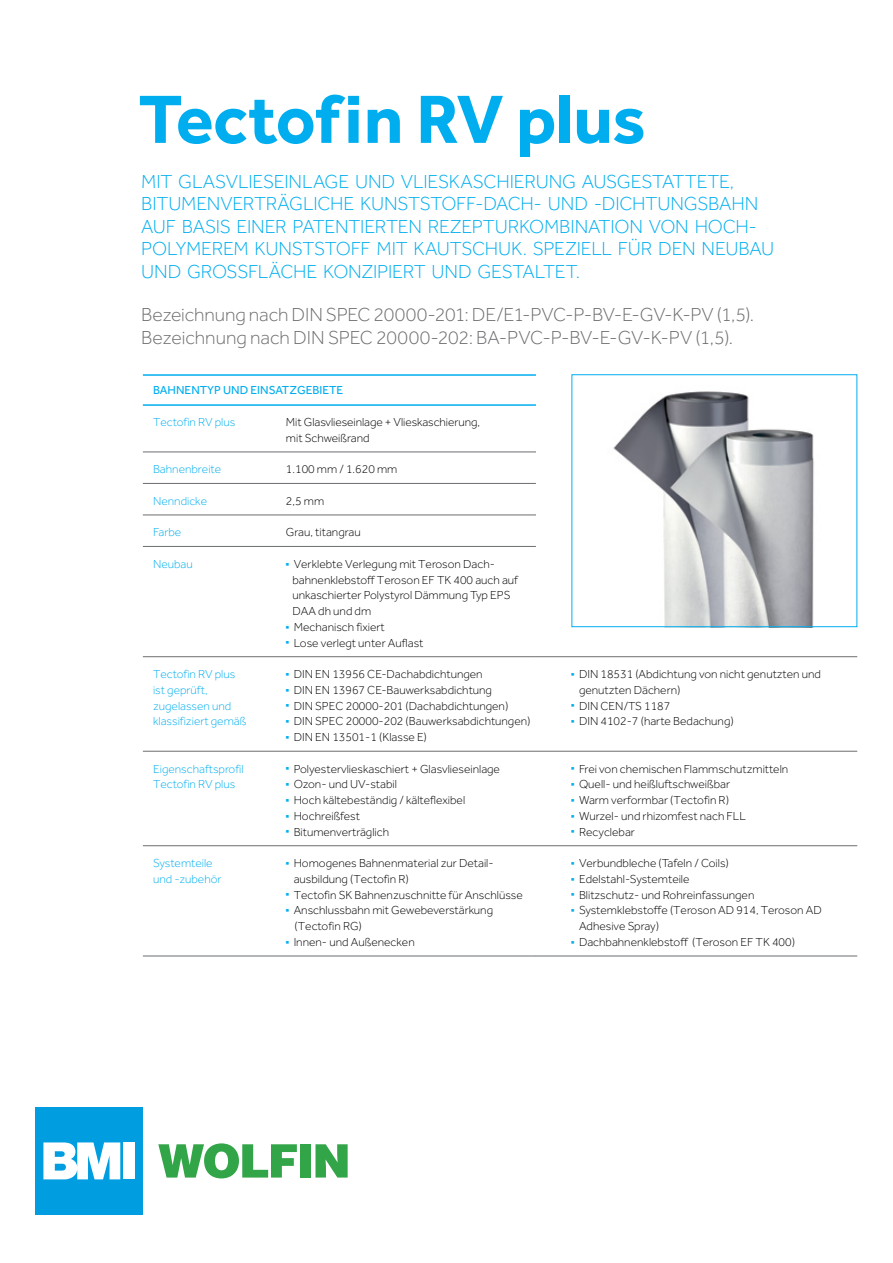
<style>
.page{position:relative;width:893px;height:1263px;background:#fff}
.page>*{position:absolute;margin:0;border:0;box-sizing:border-box;transform-origin:0 0}
.t1{font:700 70.5px "Effra";letter-spacing:-.005em;color:#00aeef}
.t2{font:300 19.5px/22.5px "Effra";letter-spacing:-.01em;color:#00aeef}
.t3{font:300 19.5px/22.5px "Effra";letter-spacing:-.005em;color:#6d6e71}
.t4{font:300 12px/15.8px "Effra";color:#000}
.t5{font:300 12px "Effra";color:#00aeef}
.t6{font:12px "Effra";color:#00aeef}
</style>
<div class="page">
<hr style="left:536px;top:656px;width:321px;height:1px;background:#6d6e71">
<hr style="left:536px;top:751px;width:321px;height:1px;background:#6d6e71">
<hr style="left:536px;top:845px;width:321px;height:1px;background:#6d6e71">
<hr style="left:536px;top:956px;width:321px;height:1px;background:#6d6e71">
<svg style="left:158px;top:1143px;width:139px;height:35px"></svg>
<div style="left:300px;top:1144px;width:11px;height:33px;background:#32a548"></div>
<svg style="left:315px;top:1144px;width:33px;height:33px"></svg>
<div style="left:36px;top:1107px;width:107px;height:107px;background:#009ee0"></div>
<svg style="left:43px;top:1142px;width:77px;height:37px;background:#ceecf9"></svg>
<div style="left:124px;top:1142px;width:11px;height:37px;background:#fff"></div>
<hr style="left:143px;top:374px;width:393px;height:2px;background:#00aeef">
<hr style="left:143px;top:404px;width:393px;height:2px;background:#00aeef">
<hr style="left:143px;top:452px;width:393px;height:1px;background:#6d6e71">
<hr style="left:143px;top:483px;width:393px;height:1px;background:#6d6e71">
<hr style="left:143px;top:515px;width:393px;height:1px;background:#6d6e71">
<hr style="left:143px;top:546px;width:393px;height:1px;background:#6d6e71">
<hr style="left:143px;top:656px;width:393px;height:1px;background:#6d6e71">
<hr style="left:143px;top:751px;width:393px;height:1px;background:#6d6e71">
<hr style="left:143px;top:845px;width:393px;height:1px;background:#6d6e71">
<hr style="left:143px;top:956px;width:393px;height:1px;background:#6d6e71">
<img style="left:613px;top:391px;width:201px;height:234px">
<div style="left:571px;top:374px;width:286px;height:253px;border:1px solid #00aeef"></div>
<h1 class="t1" style="left:138px;top:76px;width:509px">Tectofin RV plus</h1>
<p class="t2" style="left:141px;top:170px;width:634px">MIT GLASVLIESEINLAGE UND VLIESKASCHIERUNG AUSGESTATTETE, BITUMENVERTRÄGLICHE KUNSTSTOFF-DACH- UND -DICHTUNGSBAHN AUF BASIS EINER PATENTIERTEN REZEPTURKOMBINATION VON HOCH-POLYMEREM KUNSTSTOFF MIT KAUTSCHUK. SPEZIELL FÜR DEN NEUBAU UND GROSSFLÄCHE KONZIPIERT UND GESTALTET.</p>
<h2 class="t3" style="left:141px;top:303px;width:614px">Bezeichnung nach DIN SPEC 20000-201: DE/E1-PVC-P-BV-E-GV-K-PV (1,5).<br>Bezeichnung nach DIN SPEC 20000-202: BA-PVC-P-BV-E-GV-K-PV (1,5).</h2>
<p class="t6" style="left:153px;top:383px;width:192px">BAHNENTYP UND EINSATZGEBIETE</p>
<p class="t5" style="left:153px;top:415px;width:84px">Tectofin RV plus</p>
<p class="t4" style="left:286px;top:414px;width:196px">Mit Glasvlieseinlage + Vlieskaschierung, mit Schweißrand</p>
<p class="t5" style="left:153px;top:462px;width:70px">Bahnenbreite</p>
<p class="t4" style="left:286px;top:461px;width:113px">1.100 mm / 1.620 mm</p>
<p class="t5" style="left:153px;top:494px;width:56px">Nenndicke</p>
<p class="t4" style="left:286px;top:493px;width:40px">2,5 mm</p>
<p class="t5" style="left:153px;top:525px;width:30px">Farbe</p>
<p class="t4" style="left:286px;top:524px;width:76px">Grau, titangrau</p>
<p class="t5" style="left:153px;top:557px;width:41px">Neubau</p>
<p class="t4" style="left:292px;top:556px;width:227px;text-indent:-7px"><sup>■</sup> Verklebte Verlegung mit Teroson Dach&shy;bahnenklebstoff Teroson EF TK 400 auch auf unkaschierter Polystyrol Dämmung Typ EPS DAA dh und dm</p>
<p class="t4" style="left:286px;top:619px;width:100px"><sup>■</sup> Mechanisch fixiert</p>
<p class="t4" style="left:286px;top:635px;width:139px"><sup>■</sup> Lose verlegt unter Auflast</p>
<p class="t5" style="left:153px;top:667px;width:84px">Tectofin RV plus</p>
<p class="t4" style="left:286px;top:666px;width:198px"><sup>■</sup> DIN EN 13956 CE-Dachabdichtungen</p>
<p class="t5" style="left:153px;top:683px;width:56px">ist geprüft,</p>
<p class="t4" style="left:286px;top:682px;width:208px"><sup>■</sup> DIN EN 13967 CE-Bauwerksabdichtung</p>
<p class="t5" style="left:153px;top:699px;width:80px">zugelassen und</p>
<p class="t4" style="left:286px;top:698px;width:224px"><sup>■</sup> DIN SPEC 20000-201 (Dachabdichtungen)</p>
<p class="t5" style="left:153px;top:714px;width:95px">klassifiziert gemäß</p>
<p class="t4" style="left:286px;top:713px;width:246px"><sup>■</sup> DIN SPEC 20000-202 (Bauwerksabdichtungen)</p>
<p class="t4" style="left:286px;top:729px;width:142px"><sup>■</sup> DIN EN 13501-1 (Klasse E)</p>
<p class="t5" style="left:153px;top:762px;width:92px">Eigenschaftsprofil</p>
<p class="t4" style="left:286px;top:761px;width:216px"><sup>■</sup> Polyestervlieskaschiert + Glasvlieseinlage</p>
<p class="t5" style="left:153px;top:777px;width:84px">Tectofin RV plus</p>
<p class="t4" style="left:286px;top:776px;width:112px"><sup>■</sup> Ozon- und UV-stabil</p>
<p class="t4" style="left:286px;top:792px;width:181px"><sup>■</sup> Hoch kältebeständig / kälteflexibel</p>
<p class="t4" style="left:286px;top:808px;width:76px"><sup>■</sup> Hochreißfest</p>
<p class="t4" style="left:286px;top:824px;width:105px"><sup>■</sup> Bitumenverträglich</p>
<p class="t5" style="left:153px;top:856px;width:61px">Systemteile</p>
<p class="t4" style="left:286px;top:855px;width:209px"><sup>■</sup> Homogenes Bahnenmaterial zur Detail-</p>
<p class="t5" style="left:153px;top:872px;width:70px">und -zubehör</p>
<p class="t4" style="left:294px;top:871px;width:117px">ausbildung (Tectofin R)</p>
<p class="t4" style="left:286px;top:887px;width:238px"><sup>■</sup> Tectofin SK Bahnenzuschnitte für Anschlüsse</p>
<p class="t4" style="left:295px;top:902px;width:200px;text-indent:-9px"><sup>■</sup> Anschlussbahn mit Gewebeverstärkung (Tectofin RG)</p>
<p class="t4" style="left:286px;top:934px;width:130px"><sup>■</sup> Innen- und Außenecken</p>
<p class="t4" style="left:579px;top:666px;width:244px;text-indent:-8px"><sup>■</sup> DIN 18531 (Abdichtung von nicht genutzten und genutzten Dächern)</p>
<p class="t4" style="left:571px;top:698px;width:101px"><sup>■</sup> DIN CEN/TS 1187</p>
<p class="t4" style="left:571px;top:713px;width:164px"><sup>■</sup> DIN 4102-7 (harte Bedachung)</p>
<p class="t4" style="left:571px;top:761px;width:219px"><sup>■</sup> Frei von chemischen Flammschutzmitteln</p>
<p class="t4" style="left:571px;top:776px;width:160px"><sup>■</sup> Quell- und heißluftschweißbar</p>
<p class="t4" style="left:571px;top:792px;width:159px"><sup>■</sup> Warm verformbar (Tectofin R)</p>
<p class="t4" style="left:571px;top:808px;width:176px"><sup>■</sup> Wurzel- und rhizomfest nach FLL</p>
<p class="t4" style="left:571px;top:824px;width:65px"><sup>■</sup> Recyclebar</p>
<p class="t4" style="left:571px;top:855px;width:159px"><sup>■</sup> Verbundbleche (Tafeln / Coils)</p>
<p class="t4" style="left:571px;top:871px;width:120px"><sup>■</sup> Edelstahl-Systemteile</p>
<p class="t4" style="left:571px;top:887px;width:185px"><sup>■</sup> Blitzschutz- und Rohreinfassungen</p>
<p class="t4" style="left:579px;top:902px;width:244px;text-indent:-8px"><sup>■</sup> Systemklebstoffe (Teroson AD 914, Teroson AD<br>Adhesive Spray)</p>
<p class="t4" style="left:571px;top:934px;width:225px"><sup>■</sup> Dachbahnenklebstoff (Teroson EF TK 400)</p>
</div>
